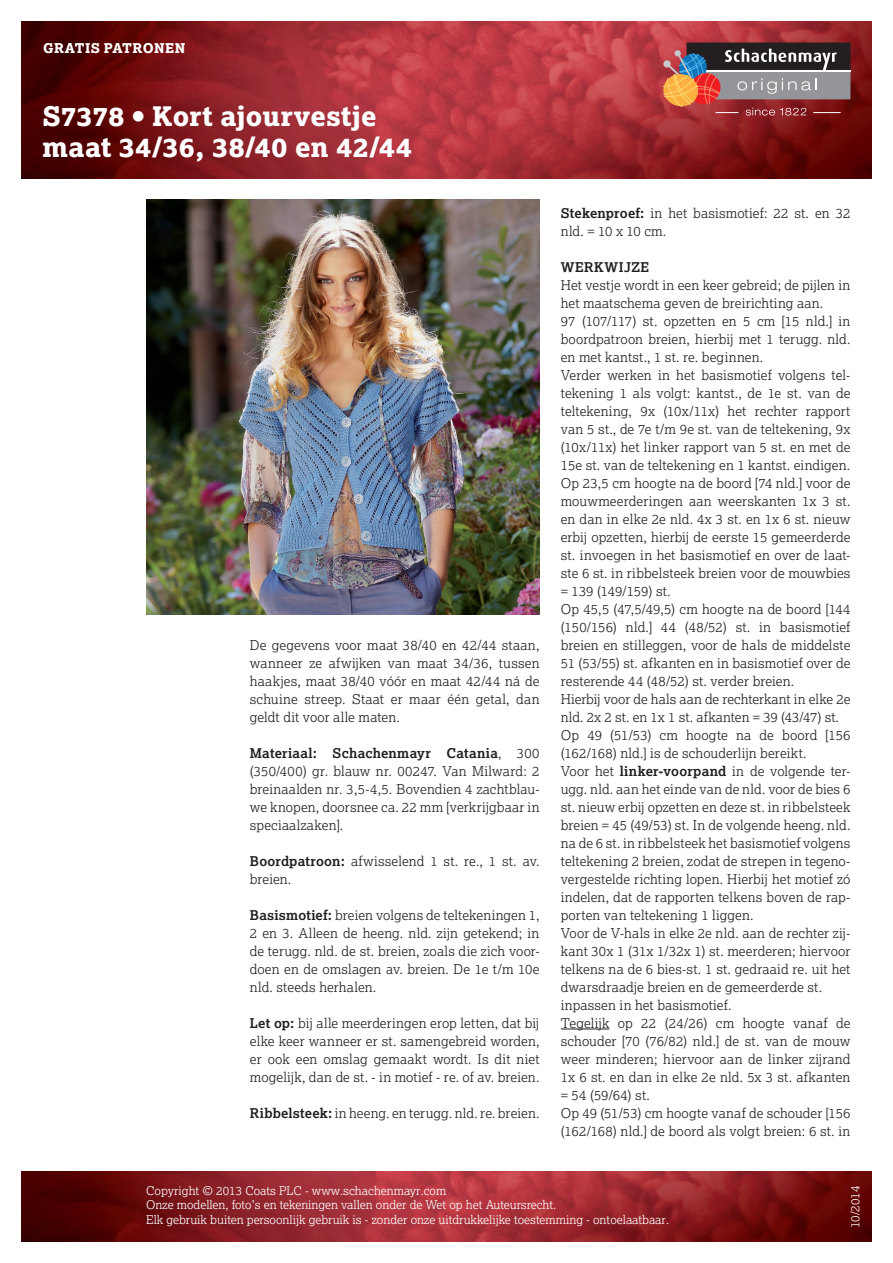
<style>
.page{position:relative;width:893px;height:1263px;background:#fff}
.page>*{position:absolute;margin:0;border:0;box-sizing:border-box;transform-origin:0 0}
.t1{font:800 27px/31.5px "Lexia";letter-spacing:.015em;color:#fff}
.t2{font:300 13.5px/18px "Lexia";letter-spacing:.01em;color:#231f20;text-align:justify}
.t3{font:800 13.5px "Lexia";letter-spacing:.03em;color:#fff}
.t4{font:700 13.5px "Lexia";letter-spacing:.04em;color:#231f20}
.t5{font:300 12px/14.4px "Lexia";color:#fff}
.s1{font-weight:700}
</style>
<div class="page">
<img style="left:21px;top:21px;width:851px;height:158px">
<img style="left:21px;top:1172px;width:851px;height:70px">
<div style="left:686px;top:43px;width:164px;height:27px;background:#231f20"></div>
<div style="left:686px;top:72px;width:164px;height:27px;background:#939598"></div>
<hr style="left:686px;top:70px;width:164px;height:2px;background:#fff">
<svg style="left:662px;top:49px;width:179px;height:67px"></svg>
<hr style="left:561px;top:1029px;width:48px;height:1px;background:#231f20">
<img style="left:146px;top:200px;width:393px;height:414px">
<p class="t3" style="left:43px;top:39px;width:144px">GRATIS PATRONEN</p>
<h1 class="t1" style="left:43px;top:100px;width:371px">S7378 • Kort ajourvestje maat 34/36, 38/40 en 42/44</h1>
<p class="t2" style="left:250px;top:636px;width:291px">De gegevens voor maat 38/40 en 42/44 staan, wanneer ze afwijken van maat 34/36, tussen haakjes, maat 38/40 vóór en maat 42/44 ná de schuine streep. Staat er maar één getal, dan geldt dit voor alle maten.</p>
<p class="t2" style="left:250px;top:744px;width:291px"><span class="s1">Materiaal: Schachenmayr Catania</span>, 300 (350/400) gr. blauw nr. 00247. Van Milward: 2 breinaalden nr. 3,5-4,5. Bovendien 4 zachtblau&shy;we knopen, doorsnee ca. 22 mm [verkrijgbaar in speciaalzaken].</p>
<p class="t2" style="left:250px;top:852px;width:291px"><span class="s1">Boordpatroon:</span> afwisselend 1 st. re., 1 st. av. breien.</p>
<p class="t2" style="left:250px;top:906px;width:291px"><span class="s1">Basismotief:</span> breien volgens de teltekeningen 1, 2 en 3. Alleen de heeng. nld. zijn getekend; in de terugg. nld. de st. breien, zoals die zich voor&shy;doen en de omslagen av. breien. De 1e t/m 10e nld. steeds herhalen.</p>
<p class="t2" style="left:250px;top:1014px;width:291px"><span class="s1">Let op:</span> bij alle meerderingen erop letten, dat bij elke keer wanneer er st. samengebreid worden, er ook een omslag gemaakt wordt. Is dit niet mogelijk, dan de st. - in motief - re. of av. breien.</p>
<p class="t2" style="left:250px;top:1104px;width:291px"><span class="s1">Ribbelsteek:</span> in heeng. en terugg. nld. re. breien.</p>
<p class="t2" style="left:561px;top:204px;width:291px"><span class="s1">Stekenproef:</span> in het basismotief: 22 st. en 32 nld. = 10 x 10 cm.</p>
<p class="t4" style="left:561px;top:258px;width:90px">WERKWIJZE</p>
<p class="t2" style="left:561px;top:276px;width:291px;text-align:left">Het vestje wordt in een keer gebreid; de pijlen in het maatschema geven de breirichting aan.<br>97 (107/117) st. opzetten en 5 cm [15 nld.] in boordpatroon breien, hierbij met 1 terugg. nld. en met kantst., 1 st. re. beginnen.<br>Verder werken in het basismotief volgens tel&shy;tekening 1 als volgt: kantst., de 1e st. van de teltekening, 9x (10x/11x) het rechter rapport van 5 st., de 7e t/m 9e st. van de teltekening, 9x (10x/11x) het linker rapport van 5 st. en met de 15e st. van de teltekening en 1 kantst. eindigen.<br>Op 23,5 cm hoogte na de boord [74 nld.] voor de mouwmeerderingen aan weerskanten 1x 3 st. en dan in elke 2e nld. 4x 3 st. en 1x 6 st. nieuw erbij opzetten, hierbij de eerste 15 gemeerderde st. invoegen in het basismotief en over de laat&shy;ste 6 st. in ribbelsteek breien voor de mouwbies = 139 (149/159) st.<br>Op 45,5 (47,5/49,5) cm hoogte na de boord [144 (150/156) nld.] 44 (48/52) st. in basismotief breien en stilleggen, voor de hals de middelste 51 (53/55) st. afkanten en in basismotief over de resterende 44 (48/52) st. verder breien.<br>Hierbij voor de hals aan de rechterkant in elke 2e nld. 2x 2 st. en 1x 1 st. afkanten = 39 (43/47) st.<br>Op 49 (51/53) cm hoogte na de boord [156 (162/168) nld.] is de schouderlijn bereikt.<br>Voor het <span class="s1">linker-voorpand</span> in de volgende ter&shy;ugg. nld. aan het einde van de nld. voor de bies 6 st. nieuw erbij opzetten en deze st. in ribbelsteek breien = 45 (49/53) st. In de volgende heeng. nld. na de 6 st. in ribbelsteek het basismotief volgens teltekening 2 breien, zodat de strepen in tegeno&shy;vergestelde richting lopen. Hierbij het motief zó indelen, dat de rapporten telkens boven de rap&shy;porten van teltekening 1 liggen.<br>Voor de V-hals in elke 2e nld. aan de rechter zij&shy;kant 30x 1 (31x 1/32x 1) st. meerderen; hiervoor telkens na de 6 bies-st. 1 st. gedraaid re. uit het dwarsdraadje breien en de gemeerderde st. inpassen in het basismotief.<br>Tegelijk op 22 (24/26) cm hoogte vanaf de schouder [70 (76/82) nld.] de st. van de mouw weer minderen; hiervoor aan de linker zijrand 1x 6 st. en dan in elke 2e nld. 5x 3 st. afkanten = 54 (59/64) st.<br>Op 49 (51/53) cm hoogte vanaf de schouder [156 (162/168) nld.] de boord als volgt breien: 6 st. in</p>
<p class="t5" style="left:146px;top:1183px;width:524px">Copyright © 2013 Coats PLC - www.schachenmayr.com<br>Onze modellen, foto’s en tekeningen vallen onder de Wet op het Auteursrecht.<br>Elk gebruik buiten persoonlijk gebruik is - zonder onze uitdrukkelijke toestemming - ontoelaatbaar.</p>
<p class="t5" style="left:848px;top:1228px;width:44px;rotate:-90deg">10/2014</p>
</div>
